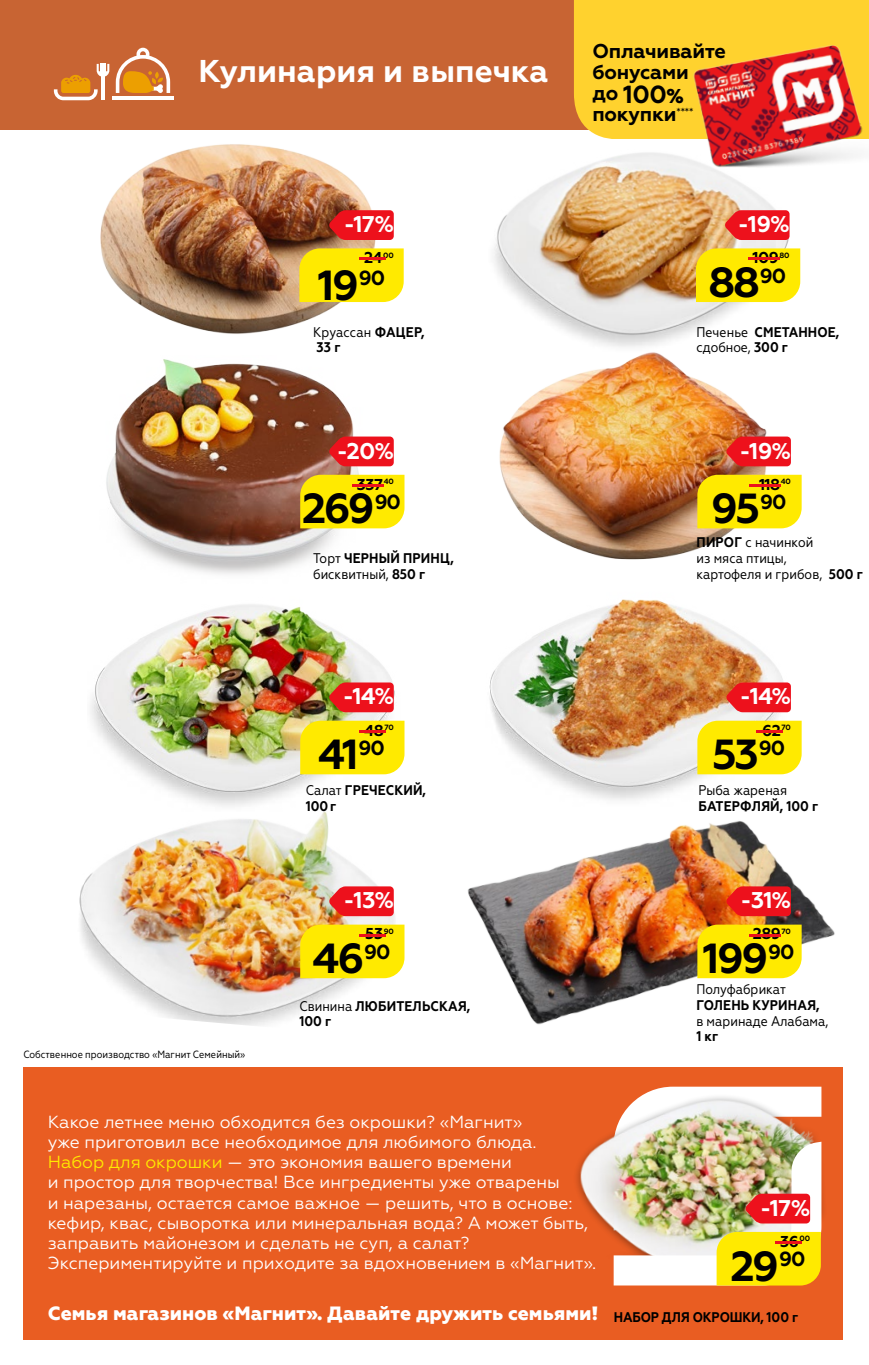
<style>
.page{position:relative;width:869px;height:1365px;background:#fff}
.page>*{position:absolute;margin:0;border:0;box-sizing:border-box;transform-origin:0 0}
.t1{font:700 42px "Geometria";letter-spacing:-.055em;color:#000}
.t2{font:700 31.5px "Geometria";color:#fff}
.t3{font:700 24.68px "Geometria";color:#000}
.t4{font:700 22.75px "Geometria";color:#fff}
.t5{font:700 19.95px/21px "Geometria";letter-spacing:-.01em;color:#000}
.t6{font:800 19.25px "Geometria";color:#fff}
.t7{font:17.5px/20.1px "Geometria";color:#fff}
.t8{font:700 15.75px "Geometria";letter-spacing:-.03em;color:#000}
.t9{font:14px/15.8px "Geometria Narrow";color:#000}
.t10{font:700 14px/15.8px "Geometria Narrow";letter-spacing:.01em;color:#000}
.t11{font:700 14px "Geometria Narrow";letter-spacing:-.01em;color:#000}
.t12{font:10.5px "Geometria Narrow";color:#000}
.t13{font:700 7.7px "Geometria";letter-spacing:-.03em;color:#000}
.s1{font-size:19.95px}
.s2{font-weight:800;font-size:19.95px}
.s3{font-size:15.75px;color:#ed111c}
.s4{font-weight:400}
.s5{font-weight:700}
.s6{color:#ffea00}
</style>
<div class="page">
<div style="left:0;top:0;width:868px;height:129px;background:#c86433"></div>
<hr style="left:112px;top:97px;width:62px;height:3px;background:#fff">
<svg style="left:116px;top:48px;width:54px;height:45px"></svg>
<svg style="left:54px;top:64px;width:55px;height:36px"></svg>
<div style="left:574px;top:0;width:294px;height:117px;background:#ffd22e"></div>
<img style="left:651px;top:34px;width:217px;height:131px">
<img style="left:96px;top:129px;width:284px;height:205px">
<img style="left:90px;top:604px;width:305px;height:179px">
<img style="left:486px;top:117px;width:311px;height:221px">
<img style="left:499px;top:338px;width:275px;height:222px">
<img style="left:106px;top:359px;width:257px;height:215px">
<img style="left:489px;top:599px;width:296px;height:178px">
<img style="left:79px;top:783px;width:326px;height:243px">
<img style="left:467px;top:777px;width:368px;height:248px">
<div style="left:23px;top:1067px;width:819px;height:272px;background:#e95d22"></div>
<img style="left:773px;top:1285px;width:25px;height:1px">
<div style="left:572px;top:1092px;width:254px;height:184px;background:#000;opacity:.45"></div>
<img style="left:572px;top:1092px;width:41px;height:182px">
<div style="left:299px;top:248px;width:104px;height:54px;background:#ffea00"></div>
<div style="left:695px;top:248px;width:104px;height:54px;background:#ffea00"></div>
<svg style="left:329px;top:210px;width:64px;height:30px;background:#e1161d"></svg>
<svg style="left:724px;top:210px;width:65px;height:30px;background:#eb2327"></svg>
<div style="left:697px;top:474px;width:104px;height:54px;background:#ffea00"></div>
<svg style="left:725px;top:436px;width:65px;height:30px;background:#e81e22"></svg>
<div style="left:300px;top:474px;width:104px;height:54px;background:#ffea00"></div>
<svg style="left:329px;top:436px;width:64px;height:30px;background:#e41b23"></svg>
<div style="left:697px;top:720px;width:104px;height:54px;background:#ffea00"></div>
<svg style="left:725px;top:682px;width:65px;height:30px;background:#ea2327"></svg>
<div style="left:300px;top:720px;width:104px;height:54px;background:#ffea00"></div>
<svg style="left:329px;top:682px;width:64px;height:30px;background:#e32220"></svg>
<div style="left:697px;top:924px;width:104px;height:54px;background:#ffea00"></div>
<svg style="left:725px;top:886px;width:65px;height:30px;background:#eb1c1b"></svg>
<img style="left:613px;top:1086px;width:208px;height:199px">
<div style="left:300px;top:924px;width:104px;height:54px;background:#ffea00"></div>
<svg style="left:329px;top:886px;width:64px;height:30px;background:#ea232a"></svg>
<p class="t2" style="left:198px;top:52px;width:351px">Кулинария и выпечка</p>
<p class="t5" style="left:592px;top:41px;width:135px">Оплачивайте бонусами</p>
<p class="t3" style="left:592px;top:79px;width:92px"><span class="s1">до</span> 100<span class="s2">%</span></p>
<p class="t5" style="left:592px;top:103px;width:102px">покупки<sup>****</sup></p>
<p class="t4" style="left:343px;top:211px;width:52px">-17%</p>
<p class="t4" style="left:737px;top:211px;width:54px">-19%</p>
<p class="t8" style="left:364px;top:248px;width:20px">24</p>
<p class="t13" style="left:350px;top:251px;width:45px"><span class="s3">-</span>00</p>
<p class="t8" style="left:752px;top:248px;width:28px">109</p>
<p class="t13" style="left:737px;top:251px;width:53px"><span class="s3">-</span>80</p>
<p class="t1" style="left:318px;top:260px;width:69px">19<sup>90</sup></p>
<p class="t1" style="left:708px;top:257px;width:79px">88<sup>90</sup></p>
<p class="t10" style="left:313px;top:324px;width:113px"><span class="s4">Круассан</span> ФАЦЕР,<br>33 г</p>
<p class="t9" style="left:696px;top:324px;width:144px">Печенье <span class="s5">СМЕТАННОЕ, </span>сдобное, <span class="s5">300 г</span></p>
<p class="t4" style="left:336px;top:437px;width:59px">-20%</p>
<p class="t4" style="left:739px;top:437px;width:54px">-19%</p>
<p class="t8" style="left:357px;top:474px;width:28px">337</p>
<p class="t13" style="left:342px;top:477px;width:53px"><span class="s3">-</span>40</p>
<p class="t8" style="left:758px;top:474px;width:23px">118</p>
<p class="t13" style="left:739px;top:477px;width:53px"><span class="s3">-</span>40</p>
<p class="t1" style="left:302px;top:483px;width:100px">269<sup>90</sup></p>
<p class="t1" style="left:710px;top:483px;width:77px">95<sup>90</sup></p>
<p class="t10" style="left:313px;top:550px;width:142px"><span class="s4">Торт</span> ЧЕРНЫЙ ПРИНЦ, <span class="s4">бисквитный,</span> 850 г</p>
<p class="t9" style="left:696px;top:534px;width:168px"><span class="s5">ПИРОГ</span> с начинкой<br>из мяса птицы,<br>картофеля и грибов, <span class="s5">500 г</span></p>
<p class="t4" style="left:342px;top:683px;width:53px">-14%</p>
<p class="t4" style="left:739px;top:683px;width:53px">-14%</p>
<p class="t8" style="left:364px;top:720px;width:21px">48</p>
<p class="t13" style="left:350px;top:723px;width:45px"><span class="s3">-</span>70</p>
<p class="t8" style="left:761px;top:720px;width:20px">62</p>
<p class="t13" style="left:747px;top:723px;width:45px"><span class="s3">-</span>70</p>
<p class="t1" style="left:318px;top:729px;width:68px">41<sup>90</sup></p>
<p class="t1" style="left:712px;top:729px;width:74px">53<sup>90</sup></p>
<p class="t10" style="left:306px;top:782px;width:122px"><span class="s4">Салат</span> ГРЕЧЕСКИЙ,<br>100г</p>
<p class="t10" style="left:698px;top:782px;width:121px"><span class="s4">Рыба жареная<br></span>БАТЕРФЛЯЙ, 100 г</p>
<p class="t4" style="left:343px;top:886px;width:52px">-13%</p>
<p class="t4" style="left:740px;top:886px;width:52px">-31%</p>
<p class="t8" style="left:365px;top:924px;width:19px">53</p>
<p class="t13" style="left:350px;top:926px;width:45px"><span class="s3">-</span>90</p>
<p class="t8" style="left:752px;top:924px;width:30px">289</p>
<p class="t13" style="left:739px;top:926px;width:53px"><span class="s3">-</span>70</p>
<p class="t1" style="left:312px;top:933px;width:79px">46<sup>90</sup></p>
<p class="t1" style="left:702px;top:933px;width:93px">199<sup>90</sup></p>
<p class="t10" style="left:299px;top:998px;width:172px"><span class="s4">Свинина</span> ЛЮБИТЕЛЬСКАЯ,<br>100 г</p>
<p class="t9" style="left:696px;top:981px;width:133px">Полуфабрикат<br><span class="s5">ГОЛЕНЬ КУРИНАЯ, </span>в маринаде Алабама,<br><span class="s5">1 кг</span></p>
<p class="t12" style="left:23px;top:1048px;width:223px">Собственное производство «Магнит Семейный»</p>
<p class="t7" style="left:48px;top:1111px;width:550px">Какое летнее меню обходится без окрошки? «Магнит»<br>уже приготовил все необходимое для любимого блюда.<br><span class="s6">Набор для окрошки</span> — это экономия вашего времени<br>и простор для творчества! Все ингредиенты уже отварены<br>и нарезаны, остается самое важное — решить, что в основе: кефир, квас, сыворотка или минеральная вода? А может быть, заправить майонезом и сделать не суп, а салат?<br>Экспериментируйте и приходите за вдохновением в «Магнит».</p>
<p class="t6" style="left:48px;top:1301px;width:552px">Семья магазинов «Магнит». Давайте дружить семьями!</p>
<p class="t4" style="left:759px;top:1193px;width:52px">-17%</p>
<p class="t8" style="left:780px;top:1231px;width:20px">36</p>
<p class="t13" style="left:766px;top:1233px;width:45px"><span class="s3">-</span>00</p>
<p class="t1" style="left:730px;top:1240px;width:76px">29<sup>90</sup></p>
<p class="t11" style="left:613px;top:1308px;width:186px">НАБОР ДЛЯ ОКРОШКИ, 100 г</p>
</div>
